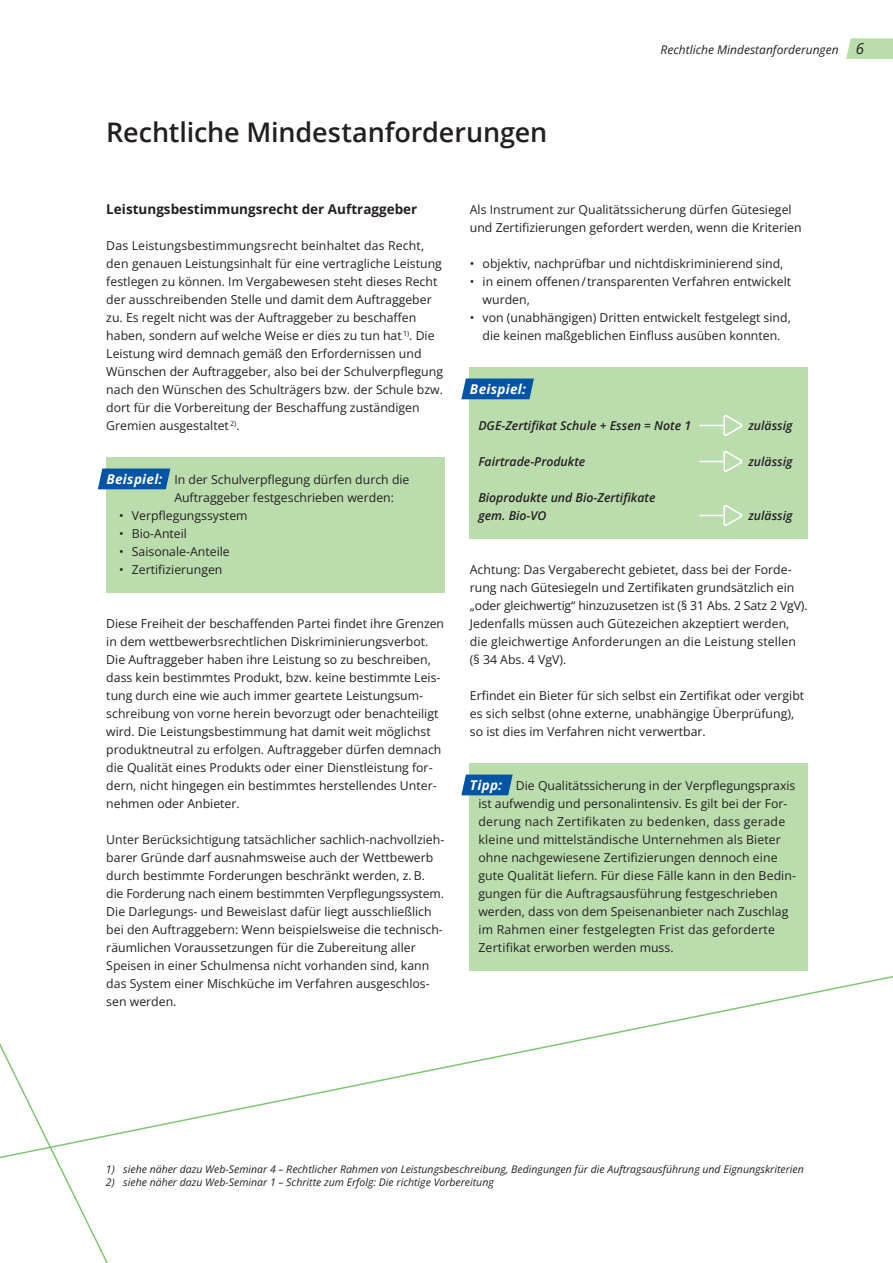
<style>
.page{position:relative;width:893px;height:1263px;background:#fff}
.page>*{position:absolute;margin:0;border:0;box-sizing:border-box;transform-origin:0 0}
.H1_Schwarz___Versetz{font:600 27px "Open Sans";letter-spacing:-.005em;color:#231f20}
.t1{font:700 13.5px "Open Sans";color:#231f20}
.t2{font:italic 700 13.5px "Open Sans";letter-spacing:.025em;color:#fff}
.p_Text{font:12.3px/18px "Open Sans";color:#231f20}
.p_Beispiel_und_Tipp{font:12.3px/18px "Open Sans";letter-spacing:.005em;color:#231f20}
.p_Beispiel_und_Tipp-2{font:italic 600 12.3px/18px "Open Sans";color:#231f20}
.t3{font:italic 12px "Open Sans";color:#231f20}
.p_Fußnote{font:italic 10.5px "Open Sans";color:#231f20}
.s1{font-size:15px}
</style>
<div class="page">
<svg style="left:147px;top:953px;width:746px;height:176px"></svg>
<svg style="left:0;top:1043px;width:147px;height:220px"></svg>
<svg style="left:846px;top:38px;width:47px;height:21px"></svg>
<div style="left:106px;top:457px;width:338px;height:64px;background:#bbddae"></div>
<div style="left:106px;top:511px;width:338px;height:46px;background:#bbddae"></div>
<div style="left:106px;top:547px;width:338px;height:46px;background:#bbddae"></div>
<svg style="left:98px;top:468px;width:72px;height:21px;background:#115fa9"></svg>
<div style="left:470px;top:367px;width:338px;height:172px;background:#bbddae"></div>
<div style="left:470px;top:763px;width:338px;height:208px;background:#bbddae"></div>
<svg style="left:461px;top:378px;width:73px;height:21px;background:#1461a9"></svg>
<svg style="left:699px;top:415px;width:44px;height:21px"></svg>
<svg style="left:699px;top:451px;width:44px;height:21px"></svg>
<svg style="left:699px;top:505px;width:44px;height:21px"></svg>
<svg style="left:461px;top:774px;width:52px;height:21px"></svg>
<h1 class="H1_Schwarz___Versetz" style="left:106px;top:114px;width:443px">Rechtliche Mindestanforderungen</h1>
<p class="t3" style="left:660px;top:42px;width:205px">Rechtliche Mindestanforderungen <span class="s1">6</span></p>
<h2 class="t1" style="left:106px;top:200px;width:313px">Leistungsbestimmungsrecht der Auftraggeber</h2>
<p class="p_Text" style="left:106px;top:237px;width:338px">Das Leistungsbestimmungsrecht beinhaltet das Recht, den genauen Leistungsinhalt für eine vertragliche Leistung festlegen zu können. Im Vergabewesen steht dieses Recht der ausschreibenden Stelle und damit dem Auftraggeber zu. Es regelt nicht was der Auftraggeber zu beschaffen haben, sondern auf welche Weise er dies zu tun hat <sup>1)</sup>. Die Leistung wird demnach gemäß den Erfordernissen und Wünschen der Auftraggeber, also bei der Schulverpflegung nach den Wünschen des Schulträgers bzw. der Schule bzw. dort für die Vorbereitung der Beschaffung zuständigen Gremien ausgestaltet <sup>2)</sup>.</p>
<p class="t2" style="left:106px;top:470px;width:58px">Beispiel:</p>
<p class="p_Beispiel_und_Tipp" style="left:174px;top:471px;width:237px">In der Schulverpflegung dürfen durch die<br>Auftraggeber festgeschrieben werden:</p>
<p class="p_Text" style="left:119px;top:507px;width:130px">• Verpflegungssystem</p>
<p class="p_Text" style="left:119px;top:525px;width:69px">• Bio-Anteil</p>
<p class="p_Text" style="left:119px;top:543px;width:112px">• Saisonale-Anteile</p>
<p class="p_Text" style="left:119px;top:561px;width:105px">• Zertifizierungen</p>
<p class="p_Text" style="left:106px;top:615px;width:339px">Diese Freiheit der beschaffenden Partei findet ihre Grenzen in dem wettbewerbsrechtlichen Diskriminierungsverbot.<br>Die Auftraggeber haben ihre Leistung so zu beschreiben, dass kein bestimmtes Produkt, bzw. keine bestimmte Leis&shy;tung durch eine wie auch immer geartete Leistungsum&shy;schreibung von vorne herein bevorzugt oder benachteiligt wird. Die Leistungsbestimmung hat damit weit möglichst produktneutral zu erfolgen. Auftraggeber dürfen demnach die Qualität eines Produkts oder einer Dienstleistung for&shy;dern, nicht hingegen ein bestimmtes herstellendes Unter&shy;nehmen oder Anbieter.</p>
<p class="p_Text" style="left:106px;top:830px;width:340px">Unter Berücksichtigung tatsächlicher sachlich-nachvollzieh&shy;barer Gründe darf ausnahmsweise auch der Wettbewerb durch bestimmte Forderungen beschränkt werden, z. B. die Forderung nach einem bestimmten Verpflegungssystem.<br>Die Darlegungs- und Beweislast dafür liegt ausschließlich bei den Auftraggebern: Wenn beispielsweise die technisch&shy;räumlichen Voraussetzungen für die Zubereitung aller Speisen in einer Schulmensa nicht vorhanden sind, kann das System einer Mischküche im Verfahren ausgeschlos&shy;sen werden.</p>
<p class="p_Text" style="left:470px;top:201px;width:333px">Als Instrument zur Qualitätssicherung dürfen Gütesiegel und Zertifizierungen gefordert werden, wenn die Kriterien</p>
<p class="p_Text" style="left:470px;top:255px;width:315px">• objektiv, nachprüfbar und nichtdiskriminierend sind,</p>
<p class="p_Text" style="left:483px;top:273px;width:310px;text-indent:-13px">• in einem offenen / transparenten Verfahren entwickelt wurden,</p>
<p class="p_Text" style="left:470px;top:309px;width:322px;text-align:center">• von (unabhängigen) Dritten entwickelt festgelegt sind, die keinen maßgeblichen Einfluss ausüben konnten.</p>
<p class="t2" style="left:470px;top:380px;width:58px">Beispiel:</p>
<p class="p_Beispiel_und_Tipp-2" style="left:478px;top:417px;width:214px">DGE-Zertifikat Schule + Essen = Note 1</p>
<p class="p_Beispiel_und_Tipp-2" style="left:748px;top:417px;width:46px">zulässig</p>
<p class="p_Beispiel_und_Tipp-2" style="left:478px;top:453px;width:108px">Fairtrade-Produkte</p>
<p class="p_Beispiel_und_Tipp-2" style="left:748px;top:453px;width:46px">zulässig</p>
<p class="p_Beispiel_und_Tipp-2" style="left:478px;top:489px;width:179px">Bioprodukte und Bio-Zertifikate gem. Bio-VO</p>
<p class="p_Beispiel_und_Tipp-2" style="left:748px;top:507px;width:46px">zulässig</p>
<p class="p_Text" style="left:470px;top:561px;width:339px">Achtung: Das Vergaberecht gebietet, dass bei der Forde&shy;rung nach Gütesiegeln und Zertifikaten grundsätzlich ein „oder gleichwertig“ hinzuzusetzen ist (§ 31 Abs. 2 Satz 2 VgV).<br>Jedenfalls müssen auch Gütezeichen akzeptiert werden, die gleichwertige Anforderungen an die Leistung stellen (§ 34 Abs. 4 VgV).</p>
<p class="p_Text" style="left:470px;top:687px;width:336px">Erfindet ein Bieter für sich selbst ein Zertifikat oder vergibt es sich selbst (ohne externe, unabhängige Überprüfung), so ist dies im Verfahren nicht verwertbar.</p>
<p class="t2" style="left:470px;top:776px;width:34px">Tipp:</p>
<p class="p_Beispiel_und_Tipp" style="left:478px;top:777px;width:319px;text-indent:37px">Die Qualitätssicherung in der Verpflegungspraxis ist aufwendig und personalintensiv. Es gilt bei der For&shy;derung nach Zertifikaten zu bedenken, dass gerade kleine und mittelständische Unternehmen als Bieter ohne nachgewiesene Zertifizierungen dennoch eine gute Qualität liefern. Für diese Fälle kann in den Bedin&shy;gungen für die Auftragsausführung festgeschrieben werden, dass von dem Speisenanbieter nach Zuschlag im Rahmen einer festgelegten Frist das geforderte Zertifikat erworben werden muss.</p>
<p class="p_Fußnote" style="left:106px;top:1162px;width:699px">1) siehe näher dazu Web-Seminar 4 – Rechtlicher Rahmen von Leistungsbeschreibung, Bedingungen für die Auftragsausführung und Eignungskriterien</p>
<p class="p_Fußnote" style="left:106px;top:1175px;width:389px">2) siehe näher dazu Web-Seminar 1 – Schritte zum Erfolg: Die richtige Vorbereitung</p>
</div>
